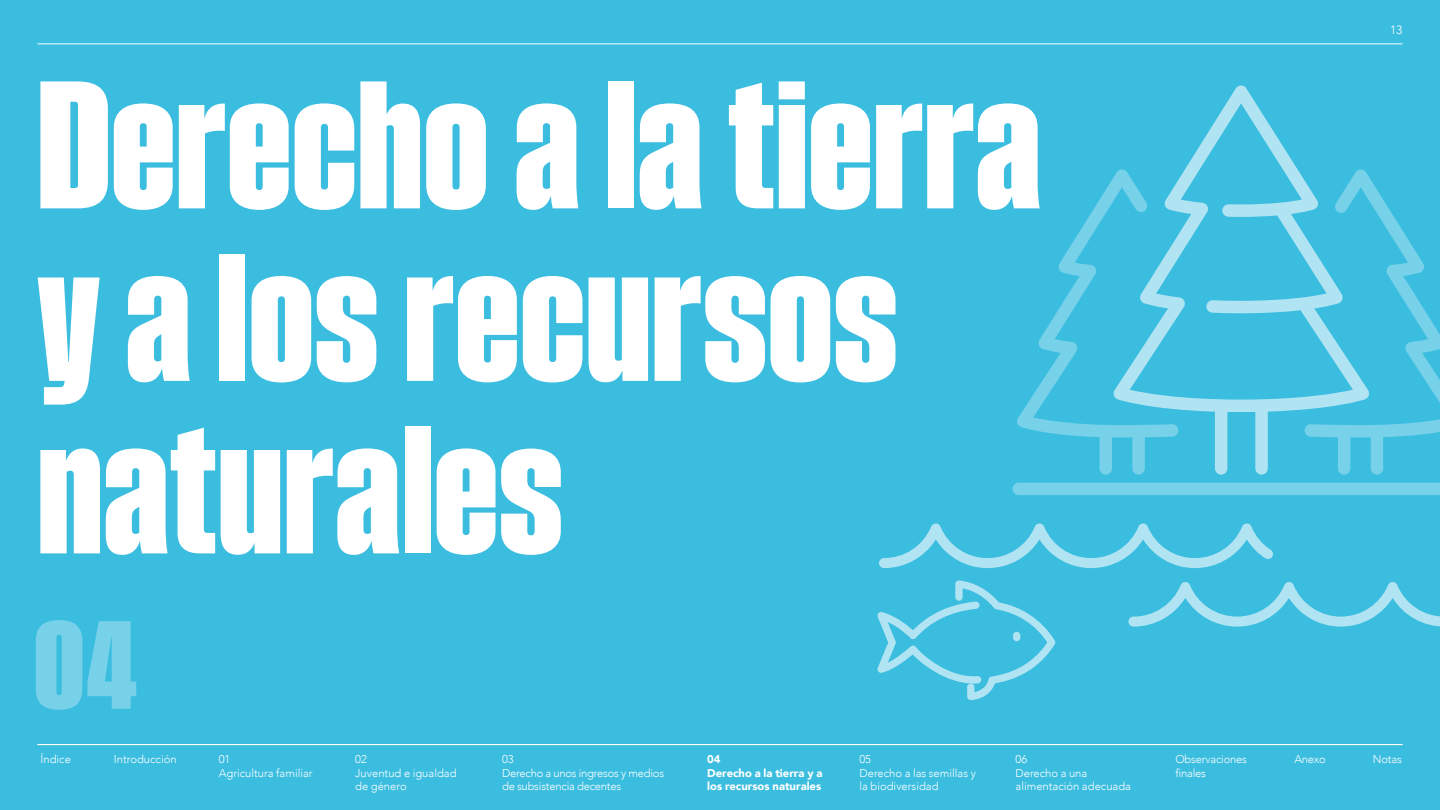
<style>
.page{position:relative;width:1440px;height:810px;background:#3bbde0}
.page>*{position:absolute;margin:0;border:0;box-sizing:border-box;transform-origin:0 0}
.t1{font:191.25px/172.5px "Field Gothic No.37 XX Bold X Cond";color:#fff}
.t2{font:132px "Field Gothic No.37 XX Bold X Cond";color:#76d1e9}
.t3{font:300 12px "Avenir";color:#fff}
.t4{font:300 11.25px/13.5px "Avenir";color:#fff}
.t5{font:300 11.25px/13.5px "Avenir";letter-spacing:-.02em;color:#fff}
.t6{font:900 11.25px/13.5px "Avenir";color:#fff}
</style>
<div class="page">
<svg style="left:1179px;top:85px;width:125px;height:390px"></svg>
<svg style="left:1017px;top:169px;width:162px;height:306px"></svg>
<svg style="left:1304px;top:169px;width:136px;height:306px"></svg>
<div style="left:1012px;top:483px;width:428px;height:12px;background:#76d1e9"></div>
<svg style="left:879px;top:524px;width:394px;height:44px"></svg>
<svg style="left:1129px;top:582px;width:311px;height:45px"></svg>
<svg style="left:877px;top:580px;width:179px;height:120px"></svg>
<div style="left:1013px;top:632px;width:7px;height:9px;border:3px solid #b1e4f3;border-radius:2px"></div>
<hr style="left:38px;top:44px;width:1364px;height:1px;background:#fff">
<hr style="left:38px;top:744px;width:1364px;height:1px;background:#fff">
<h1 class="t1" style="left:37px;top:54px;width:1006px">Derecho a la tierra y a los recursos naturales</h1>
<h2 class="t2" style="left:34px;top:597px;width:105px">04</h2>
<p class="t3" style="left:1390px;top:23px;width:14px">13</p>
<p class="t4" style="left:41px;top:752px;width:32px">Índice</p>
<p class="t4" style="left:1294px;top:752px;width:33px">Anexo</p>
<p class="t4" style="left:1373px;top:752px;width:30px">Notas</p>
<p class="t4" style="left:114px;top:752px;width:64px">Introducción</p>
<p class="t4" style="left:355px;top:752px;width:103px">02<br>Juventud e igualdad de género</p>
<p class="t6" style="left:707px;top:752px;width:117px">04<br>Derecho a la tierra y a los recursos naturales</p>
<p class="t4" style="left:1016px;top:752px;width:117px">06<br>Derecho a una alimentación adecuada</p>
<p class="t4" style="left:219px;top:752px;width:95px">01<br>Agricultura familiar</p>
<p class="t5" style="left:502px;top:752px;width:164px">03<br>Derecho a unos ingresos y medios de subsistencia decentes</p>
<p class="t4" style="left:859px;top:752px;width:118px">05<br>Derecho a las semillas y la biodiversidad</p>
<p class="t5" style="left:1175px;top:752px;width:73px">Observaciones finales</p>
</div>
